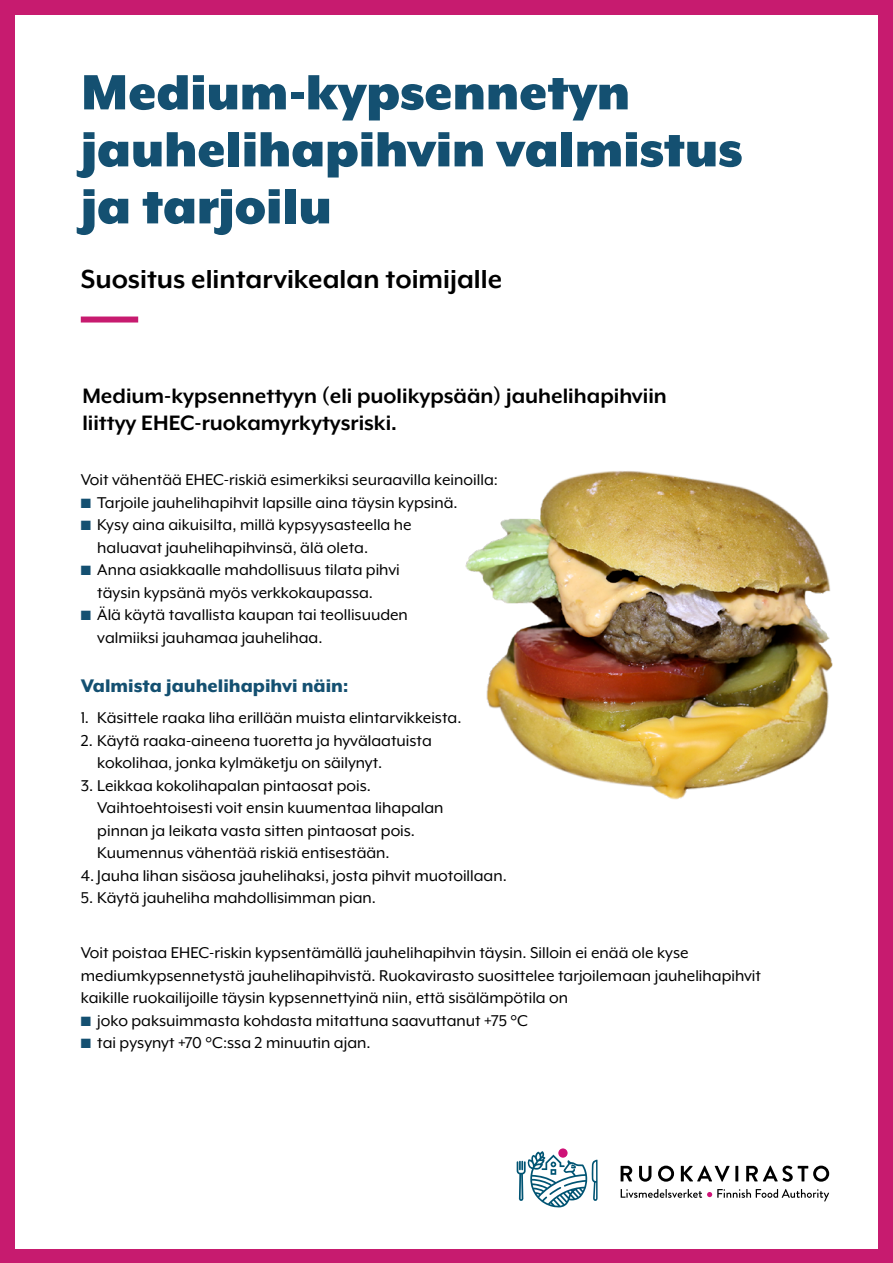
<style>
.page{position:relative;width:893px;height:1263px;background:#c71b6f}
.page>*{position:absolute;margin:0;border:0;box-sizing:border-box;transform-origin:0 0}
.Paragraph_Style_Otsi{font:900 57px "Mr Eaves XL Mod OT";letter-spacing:-.005em;color:#145071}
.t1{font:700 30px "Mr Eaves XL Mod OT";color:#000}
.Paragraph_Style_Ingr{font:700 24px/27px "Mr Eaves XL Mod OT";color:#000}
.Paragraph_Style_Väli{font:800 21px "Mr Eaves XL Mod OT";color:#145071}
.Paragraph_Style_Leip{font:18px "Mr Eaves XL Mod OT";color:#000}
.s1{color:#145071}
</style>
<div class="page">
<div style="left:15px;top:15px;width:863px;height:1233px;background:#fff"></div>
<div style="left:81px;top:316px;width:57px;height:6px;background:#c71b6f"></div>
<img style="left:465px;top:471px;width:368px;height:329px">
<svg style="left:621px;top:1166px;width:11px;height:15px"></svg>
<svg style="left:639px;top:1166px;width:12px;height:16px"></svg>
<svg style="left:658px;top:1165px;width:16px;height:17px"></svg>
<svg style="left:681px;top:1165px;width:49px;height:17px"></svg>
<hr style="left:735px;top:1166px;width:3px;height:15px;background:#000">
<svg style="left:746px;top:1165px;width:83px;height:17px"></svg>
<svg style="left:621px;top:1189px;width:208px;height:12px"></svg>
<svg style="left:558px;top:1148px;width:10px;height:10px"></svg>
<svg style="left:517px;top:1151px;width:81px;height:56px"></svg>
<h1 class="Paragraph_Style_Otsi" style="left:81px;top:60px;width:551px">Medium-kypsennetyn</h1>
<h1 class="Paragraph_Style_Otsi" style="left:81px;top:117px;width:663px">jauhelihapihvin valmistus</h1>
<h1 class="Paragraph_Style_Otsi" style="left:81px;top:174px;width:253px">ja tarjoilu</h1>
<h2 class="t1" style="left:81px;top:262px;width:423px">Suositus elintarvikealan toimijalle</h2>
<h3 class="Paragraph_Style_Ingr" style="left:82px;top:382px;width:586px">Medium-kypsennettyyn (eli puolikypsään) jauhelihapihviin liittyy EHEC-ruokamyrkytysriski.</h3>
<p class="Paragraph_Style_Leip" style="left:81px;top:470px;width:419px">Voit vähentää EHEC-riskiä esimerkiksi seuraavilla keinoilla:</p>
<p class="Paragraph_Style_Leip" style="left:81px;top:492px;width:378px"><span class="s1">■</span> Tarjoile jauhelihapihvit lapsille aina täysin kypsinä.</p>
<p class="Paragraph_Style_Leip" style="left:81px;top:515px;width:332px"><span class="s1">■</span> Kysy aina aikuisilta, millä kypsyysasteella he</p>
<p class="Paragraph_Style_Leip" style="left:97px;top:537px;width:272px">haluavat jauhelihapihvinsä, älä oleta.</p>
<p class="Paragraph_Style_Leip" style="left:81px;top:560px;width:320px"><span class="s1">■</span> Anna asiakkaalle mahdollisuus tilata pihvi</p>
<p class="Paragraph_Style_Leip" style="left:97px;top:582px;width:277px">täysin kypsänä myös verkkokaupassa.</p>
<p class="Paragraph_Style_Leip" style="left:81px;top:605px;width:329px"><span class="s1">■</span> Älä käytä tavallista kaupan tai teollisuuden</p>
<p class="Paragraph_Style_Leip" style="left:97px;top:627px;width:227px">valmiiksi jauhamaa jauhelihaa.</p>
<h4 class="Paragraph_Style_Väli" style="left:81px;top:674px;width:269px">Valmista jauhelihapihvi näin:</h4>
<p class="Paragraph_Style_Leip" style="left:81px;top:708px;width:382px">1. Käsittele raaka liha erillään muista elintarvikkeista.</p>
<p class="Paragraph_Style_Leip" style="left:81px;top:730px;width:353px">2. Käytä raaka-aineena tuoretta ja hyvälaatuista</p>
<p class="Paragraph_Style_Leip" style="left:97px;top:753px;width:287px">kokolihaa, jonka kylmäketju on säilynyt.</p>
<p class="Paragraph_Style_Leip" style="left:81px;top:775px;width:292px">3. Leikkaa kokolihapalan pintaosat pois.</p>
<p class="Paragraph_Style_Leip" style="left:97px;top:798px;width:348px">Vaihtoehtoisesti voit ensin kuumentaa lihapalan</p>
<p class="Paragraph_Style_Leip" style="left:97px;top:820px;width:319px">pinnan ja leikata vasta sitten pintaosat pois.</p>
<p class="Paragraph_Style_Leip" style="left:97px;top:843px;width:294px">Kuumennus vähentää riskiä entisestään.</p>
<p class="Paragraph_Style_Leip" style="left:81px;top:865px;width:428px">4. Jauha lihan sisäosa jauhelihaksi, josta pihvit muotoillaan.</p>
<p class="Paragraph_Style_Leip" style="left:81px;top:888px;width:297px">5. Käytä jauheliha mahdollisimman pian.</p>
<p class="Paragraph_Style_Leip" style="left:81px;top:943px;width:609px">Voit poistaa EHEC-riskin kypsentämällä jauhelihapihvin täysin. Silloin ei enää ole kyse</p>
<p class="Paragraph_Style_Leip" style="left:81px;top:966px;width:682px">mediumkypsennetystä jauhelihapihvistä. Ruokavirasto suosittelee tarjoilemaan jauhelihapihvit</p>
<p class="Paragraph_Style_Leip" style="left:81px;top:988px;width:489px">kaikille ruokailijoille täysin kypsennettyinä niin, että sisälämpötila on</p>
<p class="Paragraph_Style_Leip" style="left:81px;top:1011px;width:449px"><span class="s1">■</span> joko paksuimmasta kohdasta mitattuna saavuttanut +75 °C</p>
<p class="Paragraph_Style_Leip" style="left:81px;top:1033px;width:291px"><span class="s1">■</span> tai pysynyt +70 °C:ssa 2 minuutin ajan.</p>
</div>
